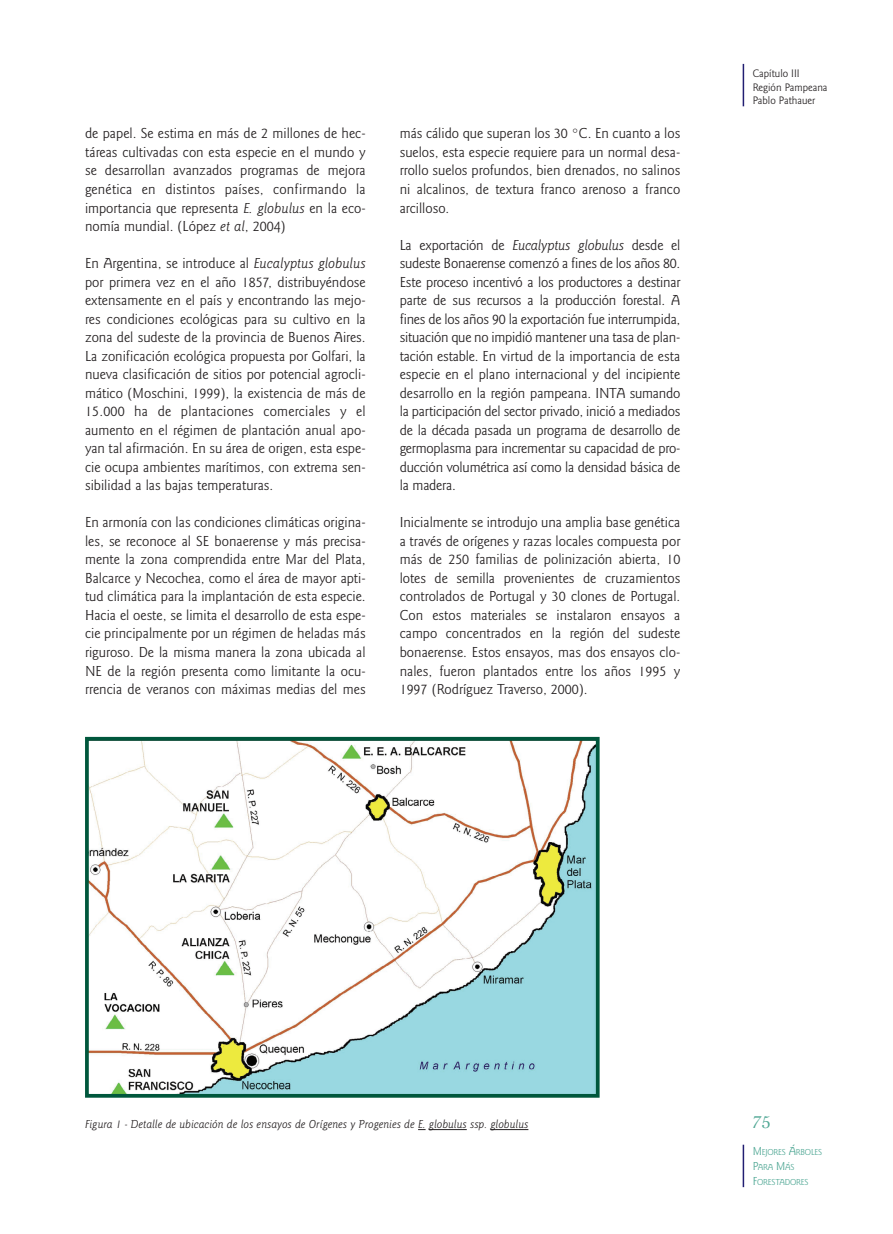
<style>
.page{position:relative;width:893px;height:1234px;background:#fff}
.page>*{position:absolute;margin:0;border:0;box-sizing:border-box;transform-origin:0 0}
.t1{font:18px "Cochin";color:#4fa794}
.t2{font:15px/18.5px "Goudy Sans";color:#231f20;text-align:justify}
.t3{font:italic 12px "Goudy Sans";color:#231f20}
.t4{font:11.25px/13.5px "Goudy Sans";color:#231f20}
.t5{font:9px/15px "Goudy Sans";letter-spacing:-.02em;color:#4fa794}
.s1{font-style:italic}
.s2{font-size:12px}
</style>
<div class="page">
<hr style="left:743px;top:64px;width:1px;height:42px;background:#221e72">
<hr style="left:743px;top:1144px;width:1px;height:42px;background:#221e72">
<hr style="left:434px;top:1128px;width:33px;height:1px;background:#231f20">
<hr style="left:496px;top:1128px;width:32px;height:1px;background:#231f20">
<img style="left:90px;top:741px;width:505px;height:351px">
<div style="left:85px;top:736px;width:515px;height:361px;border:4px solid #00573c"></div>
<p class="t2" style="left:85px;top:125px;width:282px">de papel. Se estima en más de 2 millones de hec&shy;táreas cultivadas con esta especie en el mundo y se desarrollan avanzados programas de mejora genética en distintos países, confirmando la importancia que representa <span class="s1">E. globulus</span> en la eco&shy;nomía mundial. (López <span class="s1">et al</span>, 2004)</p>
<p class="t2" style="left:85px;top:255px;width:282px">En Argentina, se introduce al <span class="s1">Eucalyptus globulus </span>por primera vez en el año 1857, distribuyéndose extensamente en el país y encontrando las mejo&shy;res condiciones ecológicas para su cultivo en la zona del sudeste de la provincia de Buenos Aires.<br>La zonificación ecológica propuesta por Golfari, la nueva clasificación de sitios por potencial agrocli&shy;mático (Moschini, 1999), la existencia de más de 15.000 ha de plantaciones comerciales y el aumento en el régimen de plantación anual apo&shy;yan tal afirmación. En su área de origen, esta espe&shy;cie ocupa ambientes marítimos, con extrema sen&shy;sibilidad a las bajas temperaturas.</p>
<p class="t2" style="left:85px;top:514px;width:282px">En armonía con las condiciones climáticas origina&shy;les, se reconoce al SE bonaerense y más precisa&shy;mente la zona comprendida entre Mar del Plata, Balcarce y Necochea, como el área de mayor apti&shy;tud climática para la implantación de esta especie.<br>Hacia el oeste, se limita el desarrollo de esta espe&shy;cie principalmente por un régimen de heladas más riguroso. De la misma manera la zona ubicada al NE de la región presenta como limitante la ocu&shy;rrencia de veranos con máximas medias del mes</p>
<p class="t2" style="left:400px;top:125px;width:282px">más cálido que superan los 30 °C. En cuanto a los suelos, esta especie requiere para un normal desa&shy;rrollo suelos profundos, bien drenados, no salinos ni alcalinos, de textura franco arenoso a franco arcilloso.</p>
<p class="t2" style="left:400px;top:236px;width:282px">La exportación de <span class="s1">Eucalyptus globulus</span> desde el sudeste Bonaerense comenzó a fines de los años 80.<br>Este proceso incentivó a los productores a destinar parte de sus recursos a la producción forestal. A fines de los años 90 la exportación fue interrumpida, situación que no impidió mantener una tasa de plan&shy;tación estable. En virtud de la importancia de esta especie en el plano internacional y del incipiente desarrollo en la región pampeana. INTA sumando la participación del sector privado, inició a mediados de la década pasada un programa de desarrollo de germoplasma para incrementar su capacidad de pro&shy;ducción volumétrica así como la densidad básica de la madera.</p>
<p class="t2" style="left:400px;top:514px;width:282px">Inicialmente se introdujo una amplia base genética a través de orígenes y razas locales compuesta por más de 250 familias de polinización abierta, 10 lotes de semilla provenientes de cruzamientos controlados de Portugal y 30 clones de Portugal.<br>Con estos materiales se instalaron ensayos a campo concentrados en la región del sudeste bonaerense. Estos ensayos, mas dos ensayos clo&shy;nales, fueron plantados entre los años 1995 y 1997 (Rodríguez Traverso, 2000).</p>
<p class="t4" style="left:753px;top:68px;width:76px">Capítulo III<br>Región Pampeana<br>Pablo Pathauer</p>
<p class="t3" style="left:85px;top:1119px;width:445px">Figura 1 - Detalle de ubicación de los ensayos de Orígenes y Progenies de E. globulus ssp. globulus</p>
<p class="t1" style="left:753px;top:1114px;width:19px">75</p>
<p class="t5" style="left:753px;top:1144px;width:71px"><span class="s2">M</span>EJORES <span class="s2">Á</span>RBOLES<br><span class="s2">P</span>ARA <span class="s2">M</span>ÁS<br><span class="s2">F</span>ORESTADORES</p>
</div>
